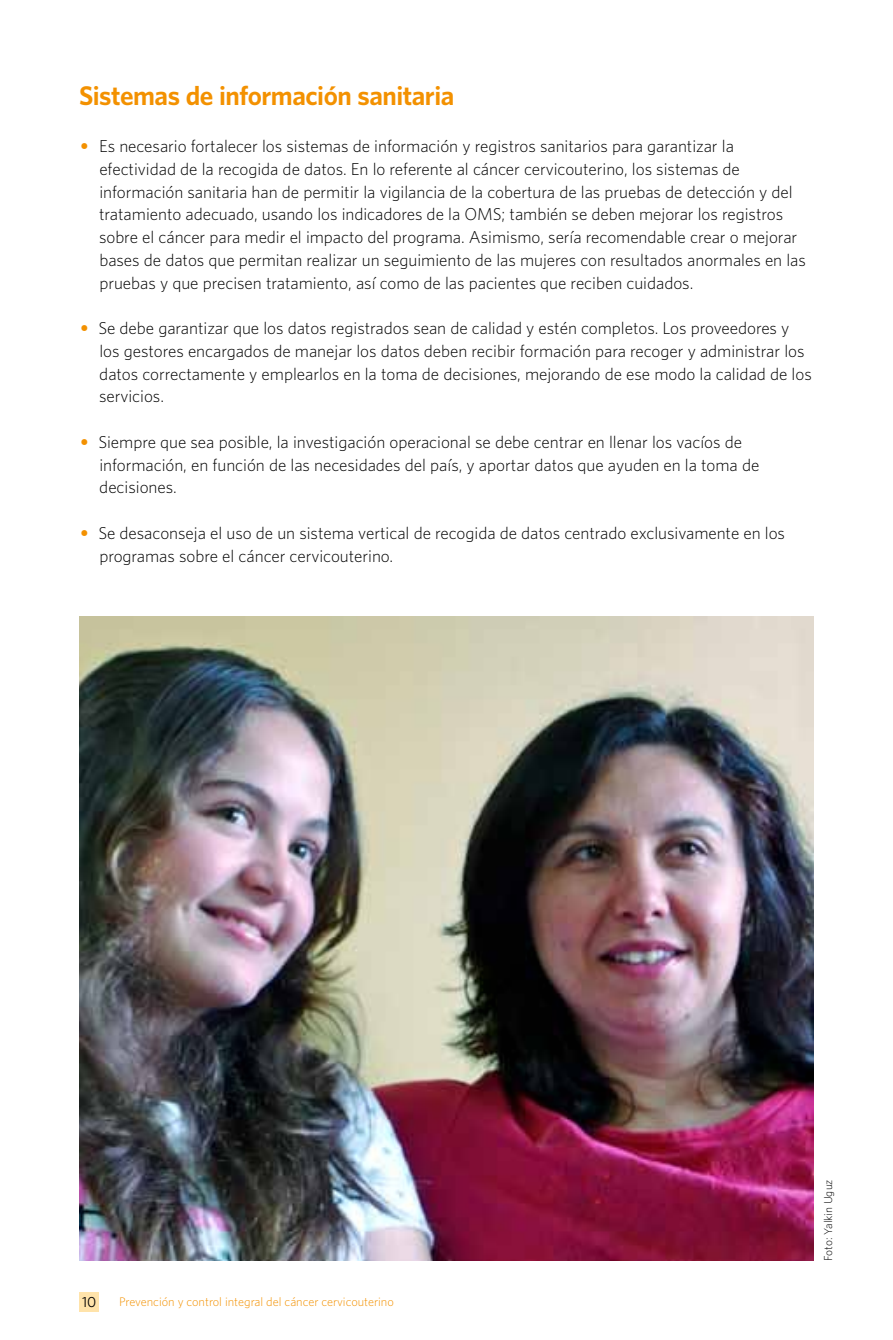
<style>
.page{position:relative;width:893px;height:1340px;background:#fff}
.page>*{position:absolute;margin:0;border:0;box-sizing:border-box;transform-origin:0 0}
.t1{font:700 24.5px "UNFPA";letter-spacing:-.02em;color:#f39100}
.t2{font:300 15.75px/22.8px "UNFPA";letter-spacing:-.005em;color:#000}
.t3{font:13.12px "UNFPA Text";color:#000}
.t4{font:300 11.38px "UNFPA";letter-spacing:-.005em;color:#f39100}
.t5{font:300 10.5px "UNFPA";letter-spacing:-.005em;color:#000}
.s1{font-weight:700;color:#f39100}
</style>
<div class="page">
<img style="left:79px;top:617px;width:735px;height:643px">
<div style="left:79px;top:1291px;width:20px;height:20px;background:#ffe3aa"></div>
<h1 class="t1" style="left:79px;top:79px;width:377px">Sistemas de información sanitaria</h1>
<p class="t2" style="left:99px;top:134px;width:708px;text-indent:-19px"><span class="s1">•</span> Es necesario fortalecer los sistemas de información y registros sanitarios para garantizar la efectividad de la recogida de datos. En lo referente al cáncer cervicouterino, los sistemas de información sanitaria han de permitir la vigilancia de la cobertura de las pruebas de detección y del tratamiento adecuado, usando los indicadores de la OMS; también se deben mejorar los registros sobre el cáncer para medir el impacto del programa. Asimismo, sería recomendable crear o mejorar bases de datos que permitan realizar un seguimiento de las mujeres con resultados anormales en las pruebas y que precisen tratamiento, así como de las pacientes que reciben cuidados.</p>
<p class="t2" style="left:99px;top:316px;width:714px;text-indent:-19px"><span class="s1">•</span> Se debe garantizar que los datos registrados sean de calidad y estén completos. Los proveedores y los gestores encargados de manejar los datos deben recibir formación para recoger y administrar los datos correctamente y emplearlos en la toma de decisiones, mejorando de ese modo la calidad de los servicios.</p>
<p class="t2" style="left:99px;top:430px;width:661px;text-indent:-19px"><span class="s1">•</span> Siempre que sea posible, la investigación operacional se debe centrar en llenar los vacíos de información, en función de las necesidades del país, y aportar datos que ayuden en la toma de decisiones.</p>
<p class="t2" style="left:99px;top:521px;width:687px;text-indent:-19px"><span class="s1">•</span> Se desaconseja el uso de un sistema vertical de recogida de datos centrado exclusivamente en los programas sobre el cáncer cervicouterino.</p>
<p class="t3" style="left:82px;top:1293px;width:16px">10</p>
<p class="t4" style="left:119px;top:1294px;width:276px">Prevención y control integral del cáncer cervicouterino</p>
<p class="t5" style="left:822px;top:1260px;width:83px;rotate:-90deg">Foto: Yalkin Uguz</p>
</div>
